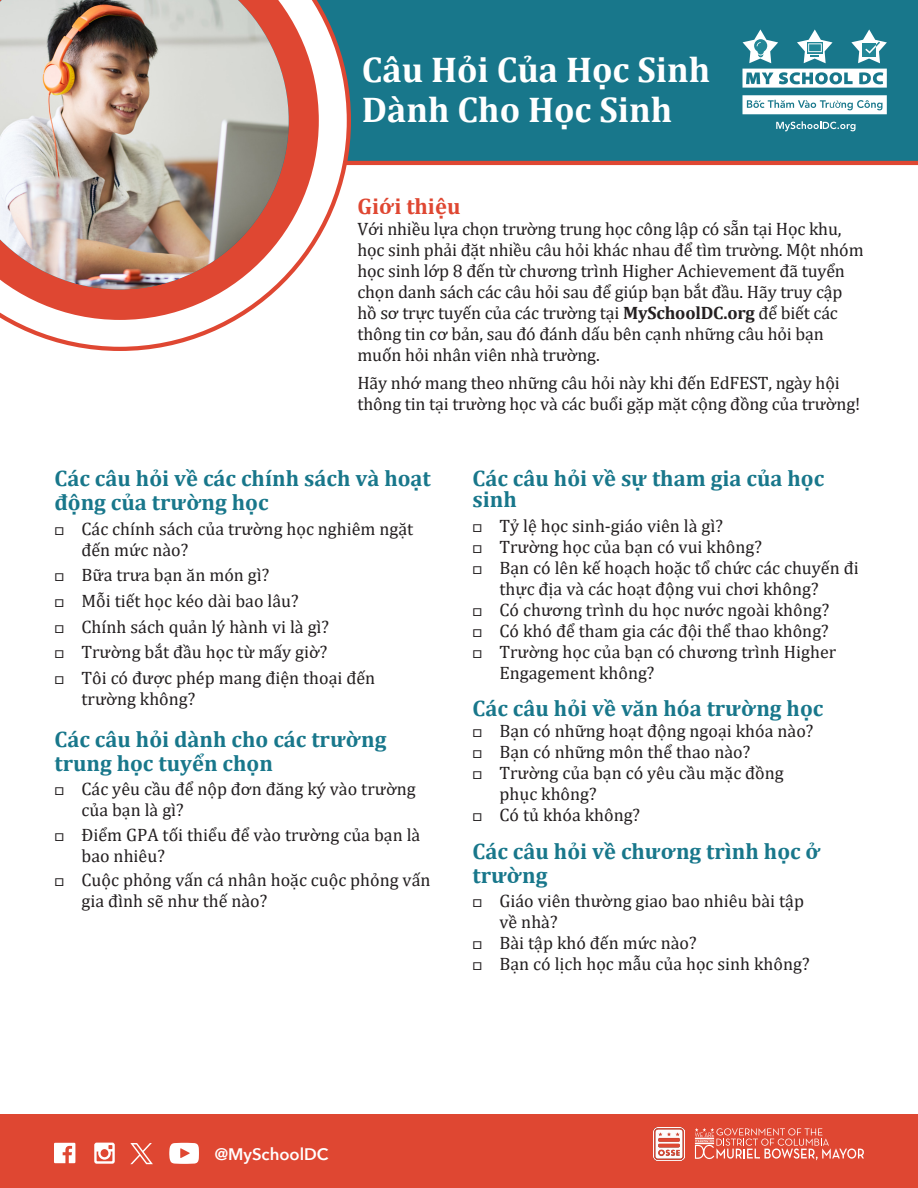
<style>
.page{position:relative;width:918px;height:1188px;background:#fff}
.page>*{position:absolute;margin:0;border:0;box-sizing:border-box;transform-origin:0 0}
.t1{font:700 36px/39.9px "Cambria";color:#fff}
.Paragraph_Style_1{font:700 22.5px/24px "Cambria";color:#18778b}
.t2{font:700 22.5px "Cambria";color:#df4732}
.t3{font:18px/21px "Cambria";color:#231f20}
.t4{font:600 16.65px "Avenir Next";color:#fff}
.s1{font-weight:700}
.s2{font-size:15px}
</style>
<div class="page">
<div style="left:0;top:1115px;width:918px;height:73px;background:#df4732"></div>
<svg style="left:695px;top:1128px;width:169px;height:32px"></svg>
<img style="left:653px;top:1128px;width:31px;height:32px">
<div style="left:31px;top:0;width:887px;height:161px;background:#18778b"></div>
<svg style="left:4px;top:4px;width:347px;height:347px"></svg>
<svg style="left:0;top:0;width:319px;height:320px"></svg>
<hr style="left:343px;top:161px;width:575px;height:4px;background:#df4732">
<img style="left:0;top:0;width:289px;height:289px">
<svg style="left:94px;top:1143px;width:21px;height:21px"></svg>
<svg style="left:54px;top:1143px;width:21px;height:20px"></svg>
<svg style="left:169px;top:1143px;width:30px;height:21px"></svg>
<svg style="left:130px;top:1143px;width:23px;height:21px"></svg>
<svg style="left:776px;top:121px;width:79px;height:10px"></svg>
<svg style="left:742px;top:69px;width:145px;height:19px"></svg>
<svg style="left:742px;top:95px;width:145px;height:19px;background:#dceaed"></svg>
<svg style="left:743px;top:29px;width:35px;height:34px"></svg>
<svg style="left:797px;top:29px;width:36px;height:34px"></svg>
<svg style="left:851px;top:29px;width:36px;height:34px"></svg>
<p class="t1" style="left:362px;top:49px;width:350px">Câu Hỏi Của Học Sinh<br>Dành Cho Học Sinh</p>
<p class="t2" style="left:357px;top:191px;width:104px">Giới thiệu</p>
<p class="t3" style="left:357px;top:218px;width:508px">Với nhiều lựa chọn trường trung học công lập có sẵn tại Học khu, học sinh phải đặt nhiều câu hỏi khác nhau để tìm trường. Một nhóm học sinh lớp 8 đến từ chương trình Higher Achievement đã tuyển chọn danh sách các câu hỏi sau để giúp bạn bắt đầu. Hãy truy cập hồ sơ trực tuyến của các trường tại <span class="s1">MySchoolDC.org</span> để biết các thông tin cơ bản, sau đó đánh dấu bên cạnh những câu hỏi bạn muốn hỏi nhân viên nhà trường.</p>
<p class="t3" style="left:357px;top:372px;width:504px">Hãy nhớ mang theo những câu hỏi này khi đến EdFEST, ngày hội thông tin tại trường học và các buổi gặp mặt cộng đồng của trường!</p>
<p class="Paragraph_Style_1" style="left:55px;top:466px;width:378px">Các câu hỏi về các chính sách và hoạt động của trường học</p>
<p class="t3" style="left:82px;top:518px;width:333px;text-indent:-27px"><span class="s2">□</span> Các chính sách của trường học nghiêm ngặt đến mức nào?</p>
<p class="t3" style="left:55px;top:565px;width:216px"><span class="s2">□</span> Bữa trưa bạn ăn món gì?</p>
<p class="t3" style="left:55px;top:590px;width:246px"><span class="s2">□</span> Mỗi tiết học kéo dài bao lâu?</p>
<p class="t3" style="left:55px;top:616px;width:276px"><span class="s2">□</span> Chính sách quản lý hành vi là gì?</p>
<p class="t3" style="left:55px;top:641px;width:275px"><span class="s2">□</span> Trường bắt đầu học từ mấy giờ?</p>
<p class="t3" style="left:82px;top:667px;width:295px;text-indent:-27px"><span class="s2">□</span> Tôi có được phép mang điện thoại đến trường không?</p>
<p class="Paragraph_Style_1" style="left:55px;top:726px;width:333px">Các câu hỏi dành cho các trường trung học tuyển chọn</p>
<p class="t3" style="left:82px;top:779px;width:336px;text-indent:-27px"><span class="s2">□</span> Các yêu cầu để nộp đơn đăng ký vào trường của bạn là gì?</p>
<p class="t3" style="left:82px;top:824px;width:340px;text-indent:-27px"><span class="s2">□</span> Điểm GPA tối thiểu để vào trường của bạn là bao nhiêu?</p>
<p class="t3" style="left:82px;top:870px;width:351px;text-indent:-27px"><span class="s2">□</span> Cuộc phỏng vấn cá nhân hoặc cuộc phỏng vấn gia đình sẽ như thế nào?</p>
<p class="Paragraph_Style_1" style="left:472px;top:467px;width:353px;line-height:21px">Các câu hỏi về sự tham gia của học sinh</p>
<p class="t3" style="left:472px;top:515px;width:252px"><span class="s2">□</span> Tỷ lệ học sinh-giáo viên là gì?</p>
<p class="t3" style="left:472px;top:536px;width:291px"><span class="s2">□</span> Trường học của bạn có vui không?</p>
<p class="t3" style="left:500px;top:557px;width:361px;text-indent:-27px"><span class="s2">□</span> Bạn có lên kế hoạch hoặc tổ chức các chuyến đi thực địa và các hoạt động vui chơi không?</p>
<p class="t3" style="left:472px;top:599px;width:358px"><span class="s2">□</span> Có chương trình du học nước ngoài không?</p>
<p class="t3" style="left:472px;top:620px;width:358px"><span class="s2">□</span> Có khó để tham gia các đội thể thao không?</p>
<p class="t3" style="left:500px;top:641px;width:338px;text-indent:-27px"><span class="s2">□</span> Trường học của bạn có chương trình Higher<br>Engagement không?</p>
<p class="Paragraph_Style_1" style="left:472px;top:696px;width:352px">Các câu hỏi về văn hóa trường học</p>
<p class="t3" style="left:472px;top:721px;width:342px"><span class="s2">□</span> Bạn có những hoạt động ngoại khóa nào?</p>
<p class="t3" style="left:472px;top:742px;width:279px"><span class="s2">□</span> Bạn có những môn thể thao nào?</p>
<p class="t3" style="left:500px;top:763px;width:286px;text-indent:-27px"><span class="s2">□</span> Trường của bạn có yêu cầu mặc đồng phục không?</p>
<p class="t3" style="left:472px;top:805px;width:169px"><span class="s2">□</span> Có tủ khóa không?</p>
<p class="Paragraph_Style_1" style="left:472px;top:838px;width:350px">Các câu hỏi về chương trình học ở trường</p>
<p class="t3" style="left:500px;top:891px;width:306px;text-indent:-27px"><span class="s2">□</span> Giáo viên thường giao bao nhiêu bài tập về nhà?</p>
<p class="t3" style="left:472px;top:933px;width:226px"><span class="s2">□</span> Bài tập khó đến mức nào?</p>
<p class="t3" style="left:472px;top:954px;width:339px"><span class="s2">□</span> Bạn có lịch học mẫu của học sinh không?</p>
<p class="t4" style="left:215px;top:1140px;width:115px">@MySchoolDC</p>
</div>
